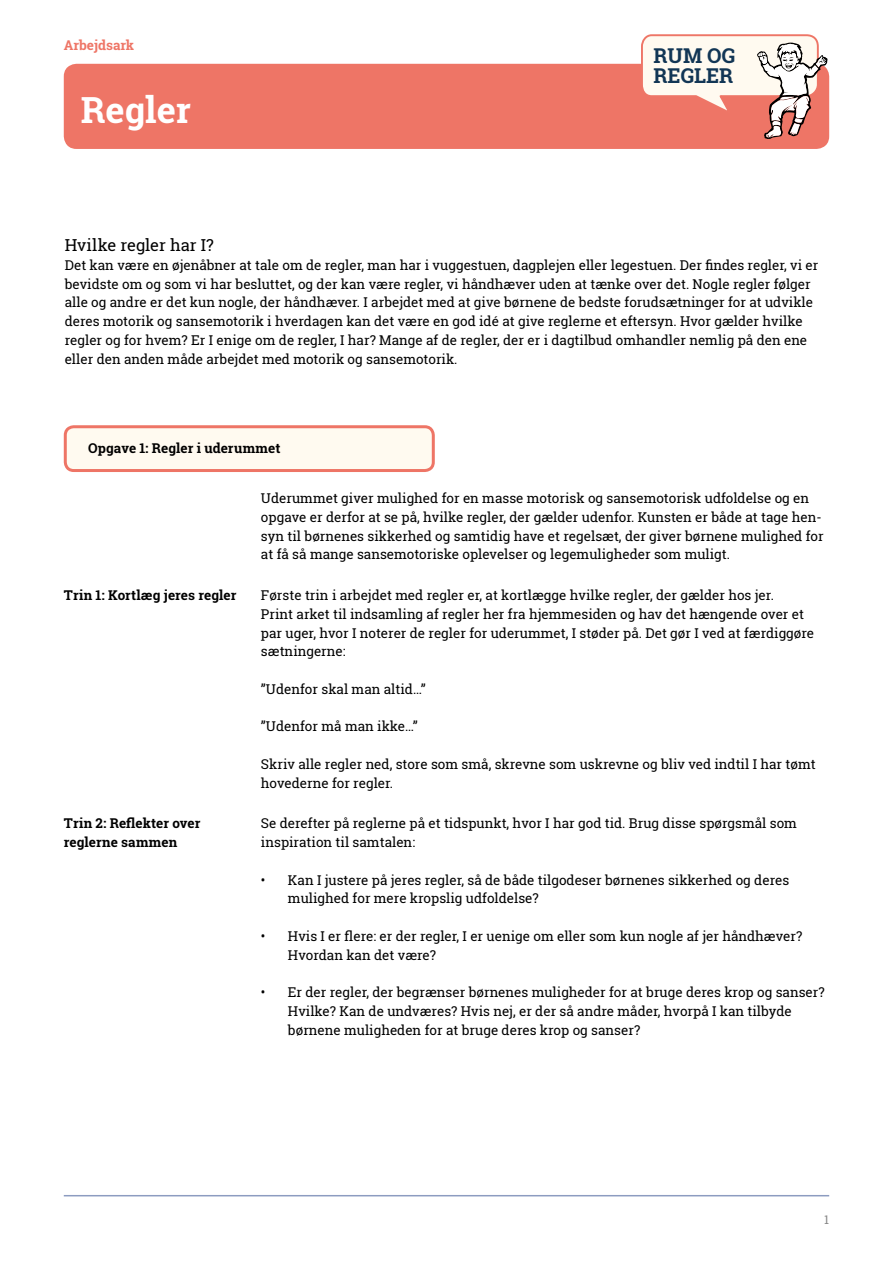
<style>
.page{position:relative;width:893px;height:1263px;background:#fff}
.page>*{position:absolute;margin:0;border:0;box-sizing:border-box;transform-origin:0 0}
.t1{font:700 36px "Roboto Slab";color:#fff}
.t2{font:700 20.4px/20.4px "Roboto Slab";color:#123655}
.t3{font:16.5px "Roboto Slab";color:#000}
.t4{font:13.5px/18.8px "Roboto Slab";color:#000}
.t5{font:700 13.5px/18.8px "Roboto Slab";letter-spacing:.005em;color:#000}
.t6{font:700 13.5px "Roboto Slab";color:#ee7566}
.t7{font:12px "Roboto Slab";color:#878787}
</style>
<div class="page">
<hr style="left:64px;top:1195px;width:765px;height:1px;background:#8c9cc0">
<div style="left:64px;top:64px;width:765px;height:85px;background:#ee7566;border-radius:13px"></div>
<svg style="left:640px;top:34px;width:188px;height:105px"></svg>
<div style="left:65px;top:427px;width:368px;height:43px;background:#fffaf0;border-radius:9px"></div>
<div style="left:64px;top:425px;width:371px;height:47px;border:3px solid #ee7566;border-radius:9px"></div>
<p class="t6" style="left:64px;top:36px;width:72px">Arbejdsark</p>
<h1 class="t1" style="left:81px;top:85px;width:112px">Regler</h1>
<h2 class="t2" style="left:654px;top:45px;width:83px">RUM OG<br>REGLER</h2>
<p class="t3" style="left:65px;top:234px;width:151px">Hvilke regler har I?</p>
<p class="t4" style="left:65px;top:255px;width:755px">Det kan være en øjenåbner at tale om de regler, man har i vuggestuen, dagplejen eller legestuen. Der findes regler, vi er bevidste om og som vi har besluttet, og der kan være regler, vi håndhæver uden at tænke over det. Nogle regler følger alle og andre er det kun nogle, der håndhæver. I arbejdet med at give børnene de bedste forudsætninger for at udvikle deres motorik og sansemotorik i hverdagen kan det være en god idé at give reglerne et eftersyn. Hvor gælder hvilke regler og for hvem? Er I enige om de regler, I har? Mange af de regler, der er i dagtilbud omhandler nemlig på den ene eller den anden måde arbejdet med motorik og sansemotorik.</p>
<p class="t5" style="left:88px;top:438px;width:194px">Opgave 1: Regler i uderummet</p>
<p class="t4" style="left:261px;top:489px;width:564px">Uderummet giver mulighed for en masse motorisk og sansemotorisk udfoldelse og en opgave er derfor at se på, hvilke regler, der gælder udenfor. Kunsten er både at tage hen&shy;syn til børnenes sikkerhed og samtidig have et regelsæt, der giver børnene mulighed for at få så mange sansemotoriske oplevelser og legemuligheder som muligt.</p>
<p class="t5" style="left:64px;top:586px;width:174px">Trin 1: Kortlæg jeres regler</p>
<p class="t4" style="left:261px;top:586px;width:555px">Første trin i arbejdet med regler er, at kortlægge hvilke regler, der gælder hos jer.<br>Print arket til indsamling af regler her fra hjemmesiden og hav det hængende over et par uger, hvor I noterer de regler for uderummet, I støder på. Det gør I ved at færdiggøre sætningerne:</p>
<p class="t4" style="left:261px;top:679px;width:166px">”Udenfor skal man altid…”</p>
<p class="t4" style="left:261px;top:717px;width:158px">”Udenfor må man ikke…”</p>
<p class="t4" style="left:261px;top:754px;width:556px">Skriv alle regler ned, store som små, skrevne som uskrevne og bliv ved indtil I har tømt hovederne for regler.</p>
<p class="t5" style="left:64px;top:814px;width:138px">Trin 2: Reflekter over reglerne sammen</p>
<p class="t4" style="left:261px;top:814px;width:538px">Se derefter på reglerne på et tidspunkt, hvor I har god tid. Brug disse spørgsmål som inspiration til samtalen:</p>
<p class="t4" style="left:288px;top:870px;width:503px;text-indent:-27px">• Kan I justere på jeres regler, så de både tilgodeser børnenes sikkerhed og deres mulighed for mere kropslig udfoldelse?</p>
<p class="t4" style="left:288px;top:926px;width:516px;text-indent:-27px">• Hvis I er flere: er der regler, I er uenige om eller som kun nogle af jer håndhæver?<br>Hvordan kan det være?</p>
<p class="t4" style="left:288px;top:983px;width:538px;text-indent:-27px">• Er der regler, der begrænser børnenes muligheder for at bruge deres krop og sanser?<br>Hvilke? Kan de undværes? Hvis nej, er der så andre måder, hvorpå I kan tilbyde børnene muligheden for at bruge deres krop og sanser?</p>
<p class="t7" style="left:824px;top:1211px;width:6px">1</p>
</div>
